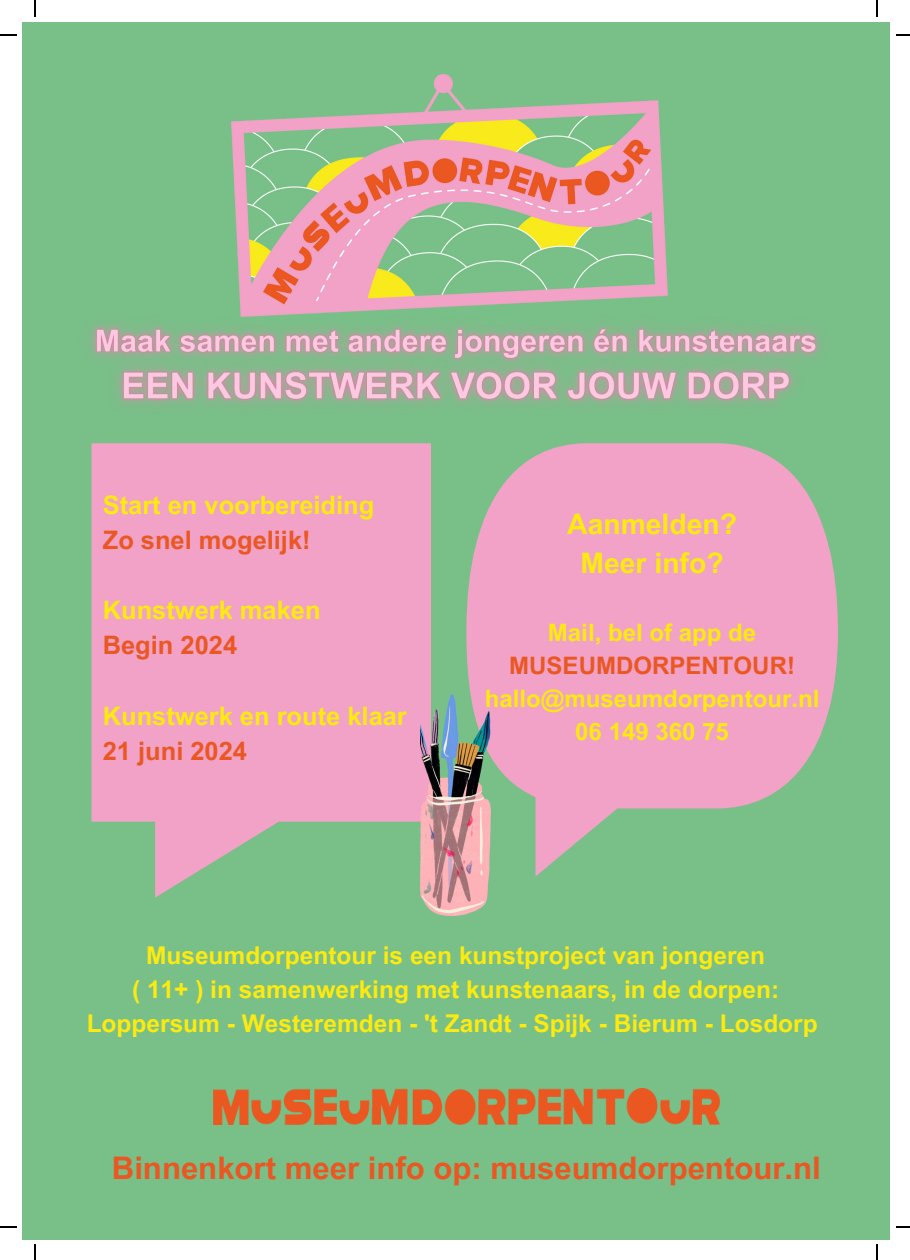
<style>
.page{position:relative;width:910px;height:1260px;background:#fff}
.page>*{position:absolute;margin:0;border:0;box-sizing:border-box;transform-origin:0 0}
.t1{font:700 31.2px "Arial MT Pro";color:#ea5722}
.t2{font:700 28.2px/39.2px "Arial MT Pro";color:#fcea10;text-align:center}
.t3{font:700 25.4px "Arial MT Pro";color:#fcea10}
.t4{font:700 25.4px "Arial MT Pro";color:#ea5722}
.t5{font:700 24.4px/34px "Arial MT Pro";color:#fcea10;text-align:center}
.t6{font:700 24px/32.8px "Arial MT Pro";color:#fcea10;text-align:center}
.t7{font:700 24px "Arial MT Pro";color:#ea5722}
</style>
<div class="page">
<div style="left:22px;top:22px;width:868px;height:1217px;background:#79bf88"></div>
<img style="left:231px;top:75px;width:436px;height:222px">
<svg style="left:466px;top:443px;width:372px;height:365px;background:#e4a4bf"></svg>
<svg style="left:91px;top:443px;width:340px;height:454px;background:#e0a5bd"></svg>
<img style="left:420px;top:694px;width:70px;height:221px">
<img style="left:214px;top:1088px;width:505px;height:36px">
<img style="left:91px;top:297px;width:729px;height:108px">
<svg style="left:34px;top:0;width:2px;height:16px"></svg>
<svg style="left:0;top:34px;width:16px;height:2px"></svg>
<svg style="left:876px;top:0;width:2px;height:16px"></svg>
<svg style="left:896px;top:34px;width:14px;height:2px"></svg>
<svg style="left:34px;top:1244px;width:2px;height:15px"></svg>
<svg style="left:0;top:1226px;width:16px;height:1px"></svg>
<svg style="left:876px;top:1244px;width:2px;height:15px"></svg>
<svg style="left:896px;top:1226px;width:14px;height:1px"></svg>
<p class="t3" style="left:103px;top:496px;width:273px">Start en voorbereiding</p>
<p class="t4" style="left:103px;top:531px;width:209px">Zo snel mogelijk!</p>
<p class="t3" style="left:103px;top:601px;width:219px">Kunstwerk maken</p>
<p class="t4" style="left:103px;top:636px;width:136px">Begin 2024</p>
<p class="t3" style="left:103px;top:706px;width:305px">Kunstwerk en route klaar</p>
<p class="t4" style="left:103px;top:741px;width:146px">21 juni 2024</p>
<p class="t2" style="left:567px;top:508px;width:171px">Aanmelden?<br>Meer info?</p>
<p class="t6" style="left:548px;top:619px;width:210px">Mail, bel of app de</p>
<p class="t7" style="left:509px;top:656px;width:287px">MUSEUMDORPENTOUR!</p>
<p class="t6" style="left:485px;top:685px;width:336px">hallo@museumdorpentour.nl<br>06 149 360 75</p>
<p class="t5" style="left:87px;top:940px;width:732px">Museumdorpentour is een kunstproject van jongeren<br>( 11+ ) in samenwerking met kunstenaars, in de dorpen:<br>Loppersum - Westeremden - 't Zandt - Spijk - Bierum - Losdorp</p>
<p class="t1" style="left:112px;top:1155px;width:710px">Binnenkort meer info op: museumdorpentour.nl</p>
</div>
